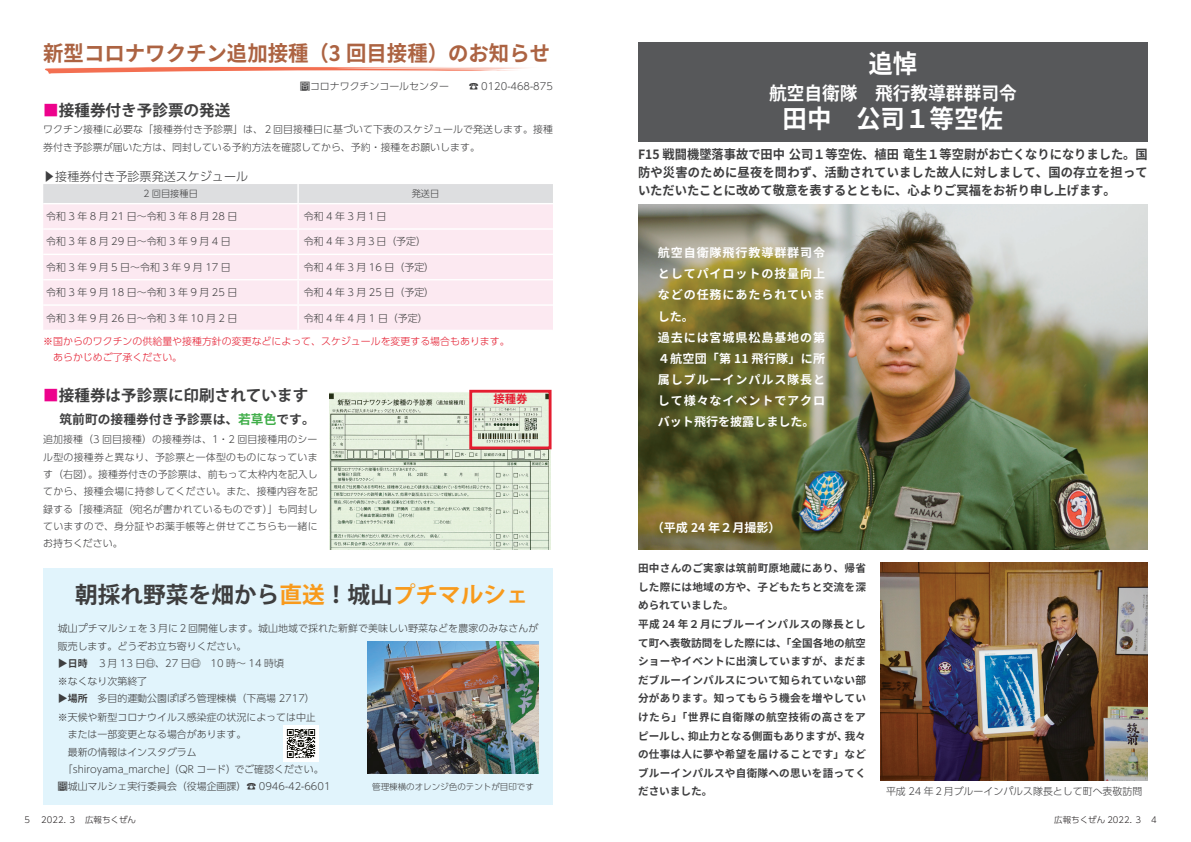
<style>
.page{position:relative;width:1191px;height:842px;background:#fff}
.page>*{position:absolute;margin:0;border:0;box-sizing:border-box;transform-origin:0 0}
.t1{font:700 25.5px "Source Han Sans JP";color:#fff;scale:.96 1}
.t2{font:700 22.7px "Koz Go Pr 6 N";color:#3e3e3f}
.t3{font:700 21.3px "Source Han Sans JP";color:#ac6342;scale:.96 1}
.t4{font:700 18.4px "Source Han Sans JP";color:#fff;scale:.96 1}
.t5{font:700 15.6px "Koz Go Pr 6 N";color:#3e3e3f}
.t6{font:700 12.8px/18.4px "Source Han Sans JP";color:#3e3e3f;text-align:justify;scale:.96 1}
.t7{font:700 12.8px "Source Han Sans JP";color:#3e3e3f}
.t8{font:700 12px/21.1px "Source Han Sans JP";letter-spacing:.075em;color:#fff}
.t9{font:300 12px "UD Shin Go Pr 6 N";color:#3e3e3f}
.t10{font:700 12px "Source Han Sans JP";color:#fff}
.t11{font:700 11.3px "Source Han Sans JP";color:#e41d30}
.t12{font:700 10.6px/18.6px "Source Han Sans JP";letter-spacing:.02em;color:#3e3e3f}
.t13{font:700 10.6px "Source Han Sans JP";color:#3e3e3f}
.t14{font:700 10.6px "Source Han Sans JP";letter-spacing:.045em;color:#3e3e3f}
.t15{font:700 10.6px "Source Han Sans JP";letter-spacing:.05em;color:#3e3e3f}
.t16{font:300 9.9px/17.4px "UD Shin Go Pr 6 N";color:#3e3e3f}
.t17{font:300 9.9px/15.6px "UD Shin Go Pr 6 N";color:#e41d30}
.t18{font:300 9.9px "UD Shin Go Pr 6 N";letter-spacing:.25em;color:#3e3e3f}
.t19{font:300 9.2px "UD Shin Go Pr 6 N";color:#3e3e3f}
.t20{font:300 8.5px "UD Shin Go Pr 6 N";color:#231f20}
.t21{font:300 8.5px "UD Shin Go Pr 6 N";color:#3e3e3f}
.s1{color:#ed028c}
.s2{color:#40ae49}
.s3{color:#f89a1c}
.s4{font-family:"Source Han Sans JP";font-weight:700}
</style>
<div class="page">
<div style="left:43px;top:568px;width:510px;height:237px;background:#e1f4fc"></div>
<img style="left:368px;top:641px;width:170px;height:133px">
<img style="left:283px;top:726px;width:35px;height:35px">
<svg style="left:45px;top:67px;width:481px;height:7px"></svg>
<div style="left:43px;top:204px;width:510px;height:126px;background:#fce9f1"></div>
<div style="left:43px;top:184px;width:510px;height:19px;background:#dddee0"></div>
<hr style="left:297px;top:204px;width:2px;height:24px;background:#fff">
<hr style="left:297px;top:230px;width:2px;height:24px;background:#fff">
<hr style="left:297px;top:255px;width:2px;height:24px;background:#fff">
<hr style="left:297px;top:280px;width:2px;height:24px;background:#fff">
<hr style="left:297px;top:306px;width:2px;height:24px;background:#fff">
<hr style="left:43px;top:228px;width:255px;height:2px;background:#fff">
<hr style="left:298px;top:228px;width:255px;height:2px;background:#fff">
<hr style="left:43px;top:254px;width:255px;height:1px;background:#fff">
<hr style="left:298px;top:254px;width:255px;height:1px;background:#fff">
<hr style="left:43px;top:279px;width:255px;height:1px;background:#fff">
<hr style="left:298px;top:279px;width:255px;height:1px;background:#fff">
<hr style="left:43px;top:304px;width:255px;height:2px;background:#fff">
<hr style="left:298px;top:304px;width:255px;height:2px;background:#fff">
<img style="left:329px;top:392px;width:221px;height:158px">
<div style="left:469px;top:390px;width:82px;height:59px;border:3px solid #e41d30"></div>
<img style="left:638px;top:204px;width:509px;height:346px">
<div style="left:638px;top:43px;width:509px;height:99px;background:#57585a"></div>
<img style="left:880px;top:563px;width:267px;height:217px">
<h3 class="t3" style="left:43px;top:41px;width:529px">新型コロナワクチン追加接種（3 回目接種）のお知らせ</h3>
<h3 class="t5" style="left:43px;top:101px;width:189px"><span class="s1">■</span>接種券付き予診票の発送</h3>
<p class="t16" style="left:300px;top:77px;width:150px">問コロナワクチンコールセンター</p>
<p class="t16" style="left:469px;top:77px;width:86px">☎ 0120-468-875</p>
<p class="t16" style="left:43px;top:121px;width:511px">ワクチン接種に必要な「接種券付き予診票」は、２回目接種日に基づいて下表のスケジュールで発送します。接種券付き予診票が届いた方は、同封している予約方法を確認してから、予約・接種をお願いします。</p>
<p class="t9" style="left:43px;top:166px;width:206px">▶接種券付き予診票発送スケジュール</p>
<p class="t19" style="left:143px;top:186px;width:56px">2 回目接種日</p>
<p class="t19" style="left:412px;top:186px;width:29px">発送日</p>
<p class="t16" style="left:46px;top:207px;width:193px">令和 3 年 8 月 21 日～令和 3 年 8 月 28 日</p>
<p class="t16" style="left:304px;top:207px;width:84px">令和 4 年 3 月１日</p>
<p class="t18" style="left:46px;top:234px;width:186px">令和3年8月29日～令和3年9月 4 日</p>
<p class="t16" style="left:304px;top:233px;width:124px">令和 4 年 3 月３日（予定(</p>
<p class="t16" style="left:46px;top:258px;width:186px">令和 3 年 9 月 5 日～令和 3 年 9 月 17 日</p>
<p class="t16" style="left:304px;top:258px;width:132px">令和 4 年 3 月 16 日（予定(</p>
<p class="t16" style="left:46px;top:283px;width:193px">令和 3 年 9 月 18 日～令和 3 年 9 月 25 日</p>
<p class="t16" style="left:304px;top:283px;width:132px">令和 4 年 3 月 25 日（予定(</p>
<p class="t18" style="left:46px;top:310px;width:193px">令和3年9月26日～令和3年10月2日</p>
<p class="t16" style="left:304px;top:309px;width:125px">令和 4 年 4 月 1 日（予定(</p>
<p class="t17" style="left:43px;top:333px;width:468px">※国からのワクチンの供給量や接種方針の変更などによって、スケジュールを変更する場合もあります。　あらかじめご了承ください。</p>
<h3 class="t5" style="left:43px;top:387px;width:267px"><span class="s1">■</span>接種券は予診票に印刷されています</h3>
<p class="t7" style="left:60px;top:412px;width:257px">筑前町の接種券付き予診票は、<span class="s2">若草色</span>です。</p>
<p class="t16" style="left:43px;top:430px;width:276px;text-align:justify">追加接種（3 回目接種）の接種券は、1・2 回目接種用のシール型の接種券と異なり、予診票と一体型のものになっています（右図）。接種券付きの予診票は、前もって太枠内を記入してから、接種会場に持参してください。また、接種内容を記録する「接種済証（宛名が書かれているものです）」も同封していますので、身分証やお薬手帳等と併せてこちらも一緒にお持ちください。</p>
<p class="t11" style="left:493px;top:393px;width:36px">接種券</p>
<h2 class="t2" style="left:75px;top:581px;width:455px">朝採れ野菜を畑から<span class="s3">直送</span>！城山<span class="s3">プチマルシェ</span></h2>
<p class="t16" style="left:58px;top:620px;width:482px">城山プチマルシェを３月に２回開催します。城山地域で採れた新鮮で美味しい野菜などを農家のみなさんが販売します。どうぞお立ち寄りください。<br><span class="s4">▶日時</span>　３月 13 日㊐、27 日㊐　10 時～ 14 時頃<br>※なくなり次第終了<br><span class="s4">▶場所</span>　多目的運動公園ぽぽろ管理棟横（下高場 2717(</p>
<p class="t16" style="left:58px;top:708px;width:259px">※天候や新型コロナウイルス感染症の状況によっては中止</p>
<p class="t16" style="left:58px;top:725px;width:190px">　または一部変更となる場合があります。</p>
<p class="t16" style="left:58px;top:743px;width:140px">　最新の情報はインスタグラム</p>
<p class="t16" style="left:234px;top:760px;width:91px">でご確認ください。</p>
<p class="t16" style="left:58px;top:760px;width:180px">　「shiroyama_marche」（QR コード）</p>
<p class="t16" style="left:58px;top:777px;width:274px">問城山マルシェ実行委員会（役場企画課）☎ 0946-42-6601</p>
<p class="t20" style="left:24px;top:813px;width:113px">5　 2022. ３　広報ちくぜん</p>
<p class="t21" style="left:372px;top:780px;width:163px">管理棟横のオレンジ色のテントが目印です</p>
<h1 class="t1" style="left:868px;top:50px;width:53px">追悼</h1>
<h3 class="t4" style="left:769px;top:83px;width:259px">航空自衛隊　飛行教導群群司令</h3>
<h1 class="t1" style="left:782px;top:104px;width:231px">田中　公司１等空佐</h1>
<p class="t6" style="left:638px;top:145px;width:532px">F15 戦闘機墜落事故で田中公司１等空佐、植田竜生１等空尉がお亡くなりになりました。国防や災害のために昼夜を問わず、活動されていました故人に対しまして、国の存立を担っていただいたことに改めて敬意を表するとともに、心よりご冥福をお祈り申し上げます。</p>
<p class="t8" style="left:658px;top:243px;width:169px">航空自衛隊飛行教導群群司令としてパイロットの技量向上などの任務にあたられていました。<br>過去には宮城県松島基地の第<br>４航空団「第 11 飛行隊」に所属しブルーインパルス隊長として様々なイベントでアクロバット飛行を披露しました。</p>
<p class="t10" style="left:652px;top:521px;width:130px">（平成 24 年２月撮影(</p>
<p class="t12" style="left:638px;top:559px;width:229px">田中さんのご実家は筑前町原地蔵にあり、帰省</p>
<p class="t12" style="left:638px;top:578px;width:229px">した際には地域の方や、子どもたちと交流を深</p>
<p class="t13" style="left:638px;top:599px;width:97px">められていました。</p>
<p class="t14" style="left:638px;top:618px;width:229px">平成 24 年２月にブルーインパルスの隊長とし</p>
<p class="t13" style="left:638px;top:637px;width:229px">て町へ表敬訪問をした際には、「全国各地の航空</p>
<p class="t12" style="left:638px;top:652px;width:229px">ショーやイベントに出演していますが、まだま</p>
<p class="t12" style="left:638px;top:671px;width:229px">だブルーインパルスについて知られていない部</p>
<p class="t12" style="left:638px;top:689px;width:229px">分があります。知ってもらう機会を増やしてい</p>
<p class="t15" style="left:638px;top:711px;width:229px">けたら」「世界に自衛隊の航空技術の高さをア</p>
<p class="t12" style="left:844px;top:726px;width:23px">我々</p>
<p class="t13" style="left:688px;top:730px;width:161px">抑止力となる側面もありますが、</p>
<p class="t12" style="left:638px;top:726px;width:229px">ピールし、<br>の仕事は人に夢や希望を届けることです」などブルーインパルスや自衛隊への思いを語ってくださいました。</p>
<p class="t16" style="left:886px;top:783px;width:258px">平成 24 年２月ブルーインパルス隊長として町へ表敬訪問</p>
<p class="t20" style="left:1054px;top:813px;width:90px">広報ちくぜん 2022. ３</p>
<p class="t20" style="left:1151px;top:813px;width:7px">4</p>
</div>
